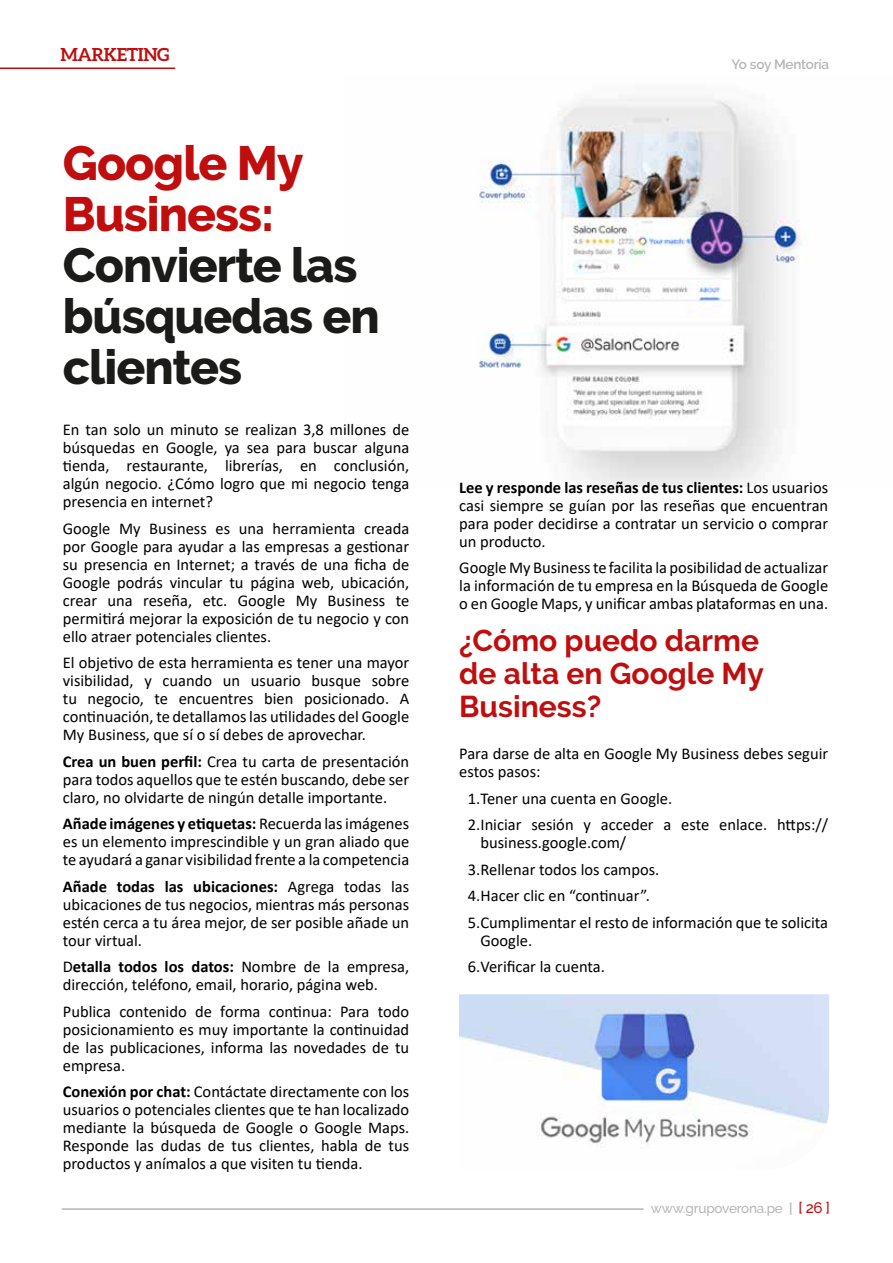
<style>
.page{position:relative;width:893px;height:1263px;background:#fff}
.page>*{position:absolute;margin:0;border:0;box-sizing:border-box;transform-origin:0 0}
.t1{font:800 48px/51px "Raleway";letter-spacing:-.02em;color:#1b1b1a}
.t2{font:800 48px/51px "Raleway";letter-spacing:-.02em;color:#c00d0e}
.t3{font:700 30px/33px "Raleway";color:#c00d0e}
.t4{font:700 18px "Aleo";letter-spacing:-.02em;color:#c00d0e}
.t5{font:16.5px/18px "Calibri";color:#000;text-align:justify}
.t6{font:500 13.5px "Raleway";letter-spacing:-.015em;color:#b5b5b5}
.t7{font:600 13.5px "Raleway";letter-spacing:-.02em;color:#b5b5b5}
.s1{font-weight:700}
.s2{font-weight:600}
.s3{font-size:15.15px;color:#c00d0e}
</style>
<div class="page">
<hr style="left:0;top:68px;width:175px;height:1px;background:#c00d0e">
<hr style="left:62px;top:1208px;width:581px;height:2px;background:#b5b5b5">
<img style="left:479px;top:98px;width:329px;height:388px">
<img style="left:459px;top:994px;width:370px;height:154px">
<p class="t4" style="left:60px;top:44px;width:111px">MARKETING</p>
<h1 class="t2" style="left:63px;top:138px;width:242px">Google My<br>Business:</h1>
<h1 class="t1" style="left:63px;top:240px;width:319px">Convierte las búsquedas en clientes</h1>
<p class="t5" style="left:63px;top:420px;width:348px">En tan solo un minuto se realizan 3,8 millones de búsquedas en Google, ya sea para buscar alguna tienda, restaurante, librerías, en conclusión, algún negocio. ¿Cómo logro que mi negocio tenga presencia en internet?</p>
<p class="t5" style="left:63px;top:519px;width:348px">Google My Business es una herramienta creada por Google para ayudar a las empresas a gestionar su presencia en Internet; a través de una ficha de Google podrás vincular tu página web, ubicación, crear una reseña, etc. Google My Business te permitirá mejorar la exposición de tu negocio y con ello atraer potenciales clientes.</p>
<p class="t5" style="left:63px;top:653px;width:348px">El objetivo de esta herramienta es tener una mayor visibilidad, y cuando un usuario busque sobre tu negocio, te encuentres bien posicionado. A continuación, te detallamos las utilidades del Google My Business, que sí o sí debes de aprovechar.</p>
<p class="t5" style="left:63px;top:752px;width:348px"><span class="s1">Crea un buen perfil:</span> Crea tu carta de presentación para todos aquellos que te estén buscando, debe ser claro, no olvidarte de ningún detalle importante.</p>
<p class="t5" style="left:63px;top:814px;width:348px"><span class="s1">Añade imágenes y etiquetas:</span> Recuerda las imágenes es un elemento imprescindible y un gran aliado que te ayudará a ganar visibilidad frente a la competencia</p>
<p class="t5" style="left:63px;top:877px;width:348px"><span class="s1">Añade todas las ubicaciones:</span> Agrega todas las ubicaciones de tus negocios, mientras más personas estén cerca a tu área mejor, de ser posible añade un tour virtual.</p>
<p class="t5" style="left:63px;top:957px;width:348px">D<span class="s1">etalla todos los datos:</span> Nombre de la empresa, dirección, teléfono, email, horario, página web.</p>
<p class="t5" style="left:63px;top:1002px;width:348px">Publica contenido de forma continua: Para todo posicionamiento es muy importante la continuidad de las publicaciones, informa las novedades de tu empresa.</p>
<p class="t5" style="left:63px;top:1082px;width:348px"><span class="s1">Conexión por chat:</span> Contáctate directamente con los usuarios o potenciales clientes que te han localizado mediante la búsqueda de Google o Google Maps.<br>Responde las dudas de tus clientes, habla de tus productos y anímalos a que visiten tu tienda.</p>
<p class="t7" style="left:731px;top:56px;width:99px">Yo soy Mentoría</p>
<p class="t5" style="left:459px;top:478px;width:370px"><span class="s1">Lee y responde las reseñas de tus clientes:</span> Los usuarios casi siempre se guían por las reseñas que encuentran para poder decidirse a contratar un servicio o comprar un producto.</p>
<p class="t5" style="left:459px;top:558px;width:370px">Google My Business te facilita la posibilidad de actualizar la información de tu empresa en la Búsqueda de Google o en Google Maps, y unificar ambas plataformas en una.</p>
<h2 class="t3" style="left:459px;top:624px;width:306px">¿Cómo puedo darme de alta en Google My<br>Business?</h2>
<p class="t5" style="left:459px;top:744px;width:370px">Para darse de alta en Google My Business debes seguir estos pasos:</p>
<p class="t5" style="left:468px;top:785px;width:362px;line-height:26.5px">1.Tener una cuenta en Google.<br>2.Iniciar sesión y acceder a este enlace. https://</p>
<p class="t5" style="left:468px;top:829px;width:362px;line-height:26.5px;text-align:left;text-indent:13px">business.google.com/<br>3.Rellenar todos los campos.<br>4.Hacer clic en “continuar”.<br>5.Cumplimentar el resto de información que te solicita</p>
<p class="t5" style="left:468px;top:927px;width:139px;line-height:26.5px;text-indent:13px">Google.<br>6.Verificar la cuenta.</p>
<p class="t6" style="left:651px;top:1201px;width:181px">www.grupoverona.pe <span class="s2">|</span> <span class="s3">[ 26 ]</span></p>
</div>
